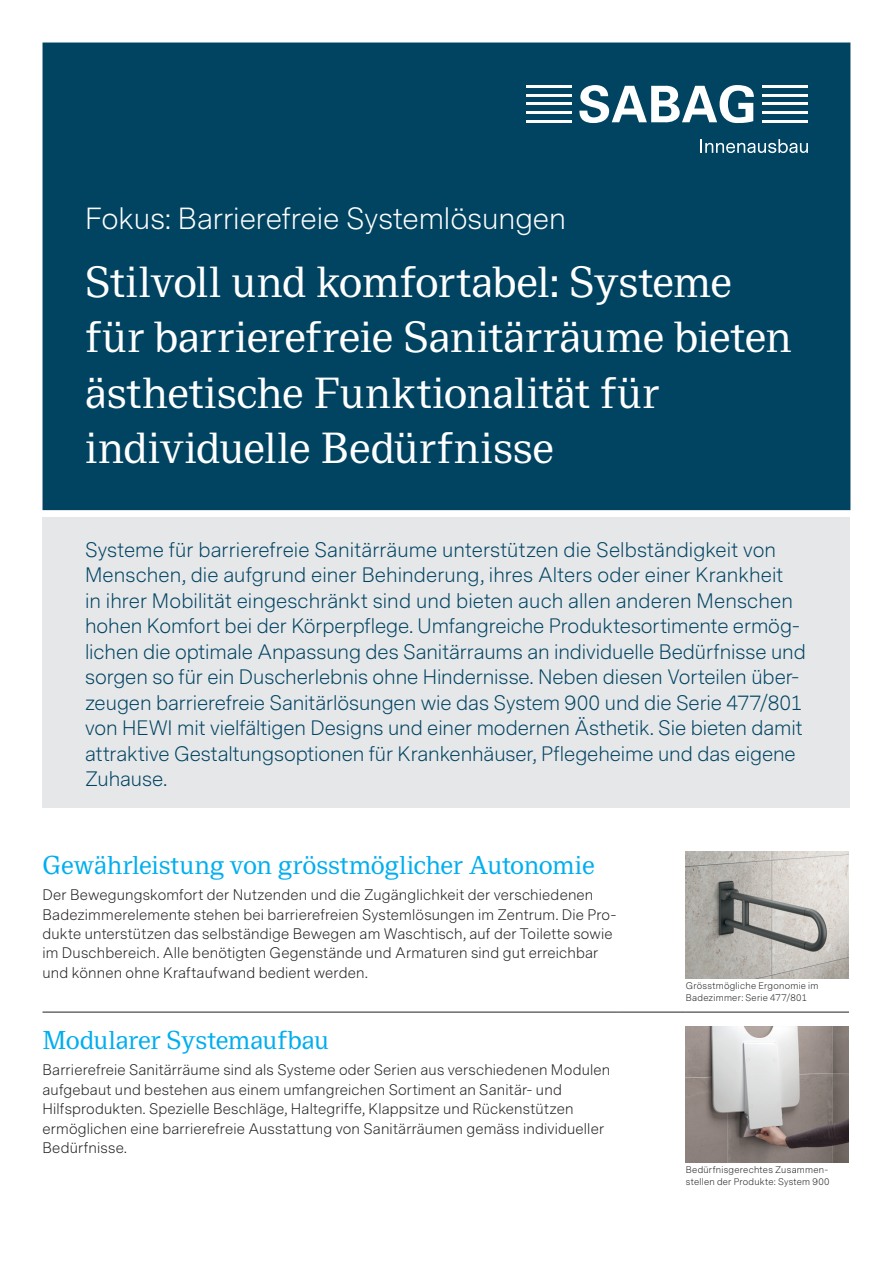
<style>
.page{position:relative;width:893px;height:1263px;background:#fff}
.page>*{position:absolute;margin:0;border:0;box-sizing:border-box;transform-origin:0 0}
.t1{font:40.5px/55.5px "Messina Modern";letter-spacing:-.005em;color:#fff}
.t2{font:300 28.5px "Messina Sans";color:#fff}
.t3{font:24px "Messina Modern";letter-spacing:-.015em;color:#00aeef}
.t4{font:300 19.5px/25.5px "Messina Sans";letter-spacing:-.005em;color:#004462}
.t5{font:300 14.25px/19.5px "Messina Sans";letter-spacing:.015em;color:#231f20}
.t6{font:300 9px/12px "Messina Sans";letter-spacing:.03em;color:#231f20}
</style>
<div class="page">
<div style="left:43px;top:43px;width:807px;height:467px;background:#004462"></div>
<svg style="left:701px;top:139px;width:107px;height:14px"></svg>
<hr style="left:526px;top:120px;width:45px;height:2px;background:#fff">
<hr style="left:526px;top:111px;width:45px;height:3px;background:#fff">
<hr style="left:526px;top:103px;width:45px;height:2px;background:#fff">
<hr style="left:526px;top:94px;width:45px;height:2px;background:#fff">
<hr style="left:526px;top:86px;width:45px;height:2px;background:#fff">
<hr style="left:762px;top:111px;width:46px;height:3px;background:#fff">
<hr style="left:762px;top:103px;width:46px;height:2px;background:#fff">
<hr style="left:762px;top:94px;width:46px;height:2px;background:#fff">
<svg style="left:579px;top:85px;width:175px;height:38px"></svg>
<hr style="left:762px;top:120px;width:46px;height:2px;background:#fff">
<hr style="left:762px;top:86px;width:46px;height:2px;background:#fff">
<hr style="left:43px;top:1012px;width:575px;height:1px;background:#231f20">
<hr style="left:618px;top:1012px;width:68px;height:1px;background:#231f20">
<hr style="left:686px;top:1012px;width:163px;height:1px;background:#231f20">
<img style="left:686px;top:851px;width:163px;height:127px">
<img style="left:686px;top:1026px;width:163px;height:136px">
<div style="left:43px;top:517px;width:807px;height:290px;background:#e6e7e9"></div>
<h2 class="t2" style="left:85px;top:200px;width:483px">Fokus: Barrierefreie Systemlösungen</h2>
<h1 class="t1" style="left:85px;top:256px;width:708px">Stilvoll und komfortabel: Systeme für barrierefreie Sanitärräume bieten ästhetische Funktionalität für individuelle Bedürfnisse</h1>
<p class="t4" style="left:85px;top:537px;width:722px">Systeme für barrierefreie Sanitärräume unterstützen die Selbständigkeit von Menschen, die aufgrund einer Behinderung, ihres Alters oder einer Krankheit<br>in ihrer Mobilität eingeschränkt sind und bieten auch allen anderen Menschen hohen Komfort bei der Körperpflege. Umfangreiche Produktesortimente ermög&shy;lichen die optimale Anpassung des Sanitärraums an individuelle Bedürfnisse und sorgen so für ein Duscherlebnis ohne Hindernisse. Neben diesen Vorteilen über&shy;zeugen barrierefreie Sanitärlösungen wie das System 900 und die Serie 477/801 von HEWI mit vielfältigen Designs und einer modernen Ästhetik. Sie bieten damit attraktive Gestaltungsoptionen für Krankenhäuser, Pflegeheime und das eigene Zuhause.</p>
<p class="t3" style="left:43px;top:849px;width:554px">Gewährleistung von grösstmöglicher Autonomie</p>
<p class="t5" style="left:43px;top:885px;width:575px">Der Bewegungskomfort der Nutzenden und die Zugänglichkeit der verschiedenen Badezimmerelemente stehen bei barrierefreien Systemlösungen im Zentrum. Die Pro&shy;dukte unterstützen das selbständige Bewegen am Waschtisch, auf der Toilette sowie im Duschbereich. Alle benötigten Gegenstände und Armaturen sind gut erreichbar und können ohne Kraftaufwand bedient werden.</p>
<p class="t3" style="left:43px;top:1024px;width:288px">Modularer Systemaufbau</p>
<p class="t5" style="left:43px;top:1061px;width:569px">Barrierefreie Sanitärräume sind als Systeme oder Serien aus verschiedenen Modulen aufgebaut und bestehen aus einem umfangreichen Sortiment an Sanitär- und Hilfsprodukten. Spezielle Beschläge, Haltegriffe, Klappsitze und Rückenstützen ermöglichen eine barrierefreie Ausstattung von Sanitärräumen gemäss individueller Bedürfnisse.</p>
<p class="t6" style="left:686px;top:980px;width:134px">Grösstmögliche Ergonomie im<br>Badezimmer: Serie 477/801</p>
<p class="t6" style="left:686px;top:1164px;width:145px">Bedürfnisgerechtes Zusammen&shy;stellen der Produkte: System 900</p>
</div>
